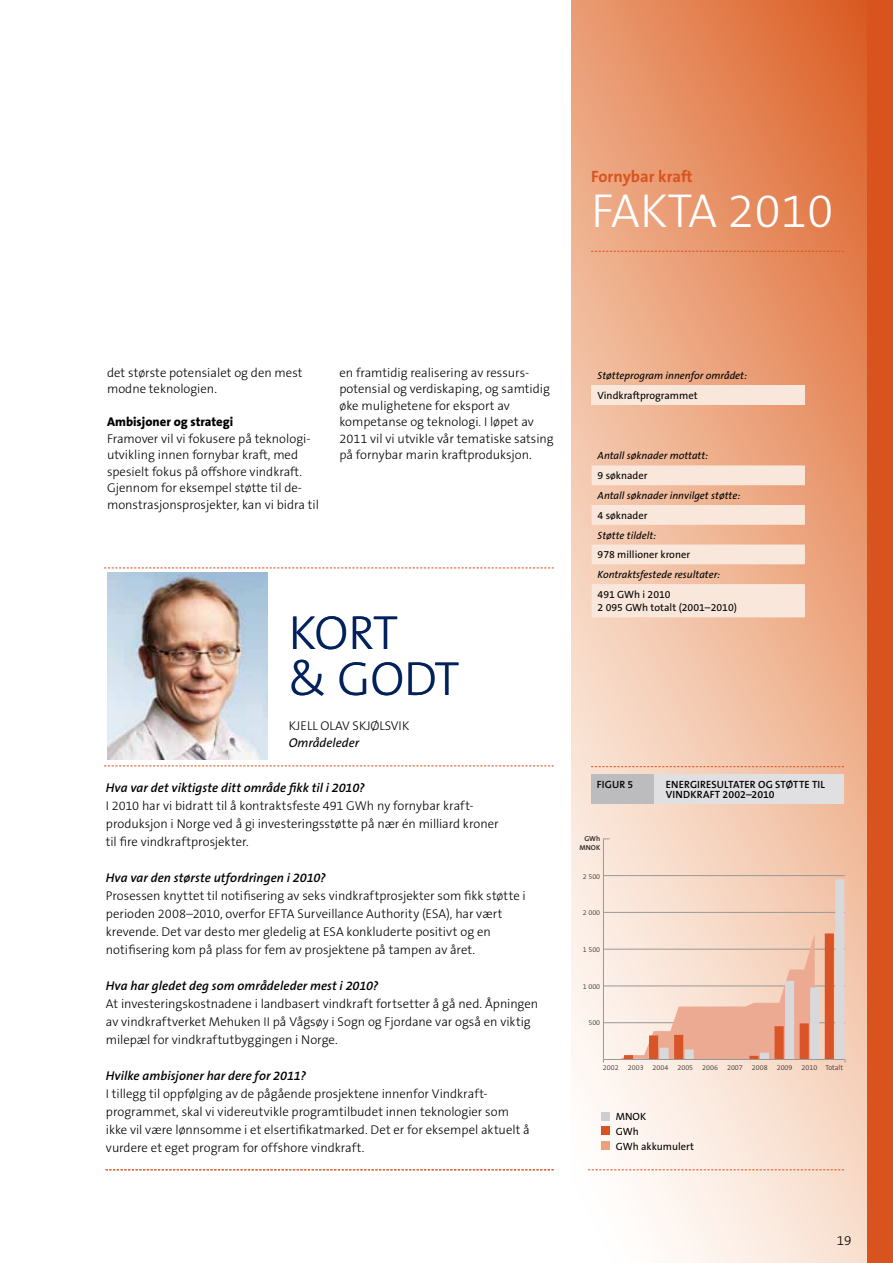
<style>
.page{position:relative;width:893px;height:1263px;background:#fff}
.page>*{position:absolute;margin:0;border:0;box-sizing:border-box;transform-origin:0 0}
.t1{font:300 48px "The Sans B3";color:#fff}
.t2{font:300 48px/45.2px "The Sans B3";color:#00215b}
.t3{font:700 16.5px "The Sans B7";color:#d9531e}
.t4{font:300 13.5px "The Sans B3";color:#000}
.t5{font:300 12.75px/16.5px "The Sans B3";color:#000}
.t6{font:italic 600 12.75px "The Sans B6";letter-spacing:.005em;color:#000}
.t7{font:800 12.75px "The Sans B8";color:#000}
.t8{font:italic 12.75px "The Sans B5 Plain";color:#000}
.t9{font:italic 10.5px "The Sans B5 Plain";color:#000}
.t10{font:10.5px/15px "The Sans B5 Plain";color:#000}
.t11{font:600 10.5px "The Sans B6";letter-spacing:.005em;color:#000}
.t12{font:300 7.2px "The Sans B3";color:#231f20}
.t13{font:600 7.2px/8.7px "The Sans B6";color:#231f20;text-align:right}
</style>
<div class="page">
<svg style="left:572px;top:0;width:295px;height:1263px;background:#efb698"></svg>
<div style="left:867px;top:0;width:26px;height:1263px;background:#d9531e"></div>
<svg style="left:104px;top:765px;width:450px;height:1px"></svg>
<svg style="left:104px;top:567px;width:450px;height:1px"></svg>
<svg style="left:591px;top:766px;width:253px;height:1px"></svg>
<svg style="left:591px;top:251px;width:253px;height:1px"></svg>
<div style="left:592px;top:385px;width:213px;height:20px;background:#fae7db"></div>
<svg style="left:592px;top:465px;width:213px;height:152px;background:#f6d5c1"></svg>
<img style="left:107px;top:573px;width:161px;height:187px">
<svg style="left:106px;top:1169px;width:448px;height:1px"></svg>
<hr style="left:603px;top:875px;width:242px;height:1px;background:#989898">
<hr style="left:603px;top:839px;width:1px;height:220px;background:#989898">
<svg style="left:603px;top:879px;width:243px;height:184px;background:#efccbb"></svg>
<div style="left:602px;top:1112px;width:8px;height:8px;background:#ceced0"></div>
<div style="left:602px;top:1126px;width:8px;height:9px;background:#d9531e"></div>
<div style="left:602px;top:1141px;width:8px;height:9px;background:#eba179"></div>
<svg style="left:588px;top:1169px;width:256px;height:1px"></svg>
<div style="left:591px;top:774px;width:63px;height:29px;background:#bcbcbf"></div>
<div style="left:654px;top:774px;width:190px;height:29px;background:#e0e0e2"></div>
<p class="t3" style="left:591px;top:168px;width:103px">Fornybar kraft</p>
<h1 class="t1" style="left:591px;top:185px;width:244px">FAKTA 2010</h1>
<p class="t5" style="left:107px;top:364px;width:197px">det største potensialet og den mest modne teknologien.</p>
<p class="t7" style="left:107px;top:415px;width:128px">Ambisjoner og strategi</p>
<p class="t5" style="left:107px;top:430px;width:213px">Framover vil vi fokusere på teknologi&shy;utvikling innen fornybar kraft, med spesielt fokus på offshore vindkraft.<br>Gjennom for eksempel støtte til de&shy;monstrasjonsprosjekter, kan vi bidra til</p>
<p class="t5" style="left:339px;top:364px;width:216px">en framtidig realisering av ressurs&shy;potensial og verdiskaping, og samtidig øke mulighetene for eksport av kompetanse og teknologi. I løpet av 2011 vil vi utvikle vår tematiske satsing på fornybar marin kraftproduksjon.</p>
<p class="t9" style="left:598px;top:370px;width:151px">Støtteprogram innenfor området:</p>
<p class="t10" style="left:598px;top:388px;width:101px">Vindkraftprogrammet</p>
<p class="t9" style="left:598px;top:450px;width:112px">Antall søknader mottatt:</p>
<p class="t10" style="left:598px;top:468px;width:51px">9 søknader</p>
<p class="t9" style="left:598px;top:490px;width:144px">Antall søknader innvilget støtte:</p>
<p class="t10" style="left:598px;top:508px;width:51px">4 søknader</p>
<p class="t9" style="left:598px;top:529px;width:60px">Støtte tildelt:</p>
<p class="t10" style="left:598px;top:548px;width:94px">978 millioner kroner</p>
<p class="t9" style="left:598px;top:569px;width:124px">Kontraktsfestede resultater:</p>
<p class="t10" style="left:598px;top:588px;width:141px;line-height:13.5px">491 GWh i 2010<br>2 095 GWh totalt (2001–2010)</p>
<h1 class="t2" style="left:289px;top:612px;width:80px">Kort &amp; godt</h1>
<p class="t5" style="left:289px;top:718px;width:14px">Kjell</p>
<p class="t5" style="left:321px;top:718px;width:17px">Olav</p>
<p class="t5" style="left:353px;top:718px;width:14px">Skjølsvik</p>
<p class="t8" style="left:289px;top:735px;width:72px">Områdeleder</p>
<p class="t6" style="left:106px;top:781px;width:260px">Hva var det viktigste ditt område fikk til i 2010?</p>
<p class="t5" style="left:106px;top:797px;width:394px;line-height:18px">I 2010 har vi bidratt til å kontraktsfeste 491 GWh ny fornybar kraft-- produksjon i Norge ved å gi investeringsstøtte på nær én milliard kroner til fire vindkraftprosjekter.</p>
<p class="t6" style="left:106px;top:871px;width:221px">Hva var den største utfordringen i 2010?</p>
<p class="t5" style="left:106px;top:887px;width:421px;line-height:18px">Prosessen knyttet til notifisering av seks vindkraftprosjekter som fikk støtte i perioden 2008–2010, overfor EFTA Surveillance Authority (ESA), har vært krevende. Det var desto mer gledelig at ESA konkluderte positivt og en notifisering kom på plass for fem av prosjektene på tampen av året.</p>
<p class="t6" style="left:106px;top:979px;width:274px">Hva har gledet deg som områdeleder mest i 2010?</p>
<p class="t5" style="left:106px;top:995px;width:434px;line-height:18px">At investeringskostnadene i landbasert vindkraft fortsetter å gå ned. Åpningen av vindkraftverket Mehuken II på Vågsøy i Sogn og Fjordane var også en viktig milepæl for vindkraftutbyggingen i Norge.</p>
<p class="t6" style="left:106px;top:1069px;width:202px">Hvilke ambisjoner har dere for 2011?</p>
<p class="t5" style="left:106px;top:1085px;width:425px;line-height:18px">I tillegg til oppfølging av de pågående prosjektene innenfor Vindkraft&shy;programmet, skal vi videreutvikle programtilbudet innen teknologier som ikke vil være lønnsomme i et elsertifikatmarked. Det er for eksempel aktuelt å vurdere et eget program for offshore vindkraft.</p>
<p class="t11" style="left:597px;top:778px;width:38px">FIGUR 5</p>
<p class="t11" style="left:666px;top:778px;width:12px">ENERGIRESULTATER</p>
<p class="t11" style="left:758px;top:778px;width:24px">OG STØTTE</p>
<p class="t11" style="left:812px;top:778px;width:6px">TIL</p>
<p class="t11" style="left:723px;top:789px;width:54px">2002–2010</p>
<p class="t13" style="left:579px;top:834px;width:22px">GWH<br>MNOK</p>
<p class="t12" style="left:583px;top:872px;width:19px">2 500</p>
<p class="t12" style="left:583px;top:908px;width:19px">2 000</p>
<p class="t12" style="left:583px;top:946px;width:19px">1 500</p>
<p class="t12" style="left:583px;top:983px;width:19px">1 000</p>
<p class="t12" style="left:588px;top:1019px;width:13px">500</p>
<p class="t12" style="left:603px;top:1063px;width:17px">2002</p>
<p class="t12" style="left:628px;top:1063px;width:17px">2003</p>
<p class="t12" style="left:653px;top:1063px;width:17px">2004</p>
<p class="t12" style="left:677px;top:1063px;width:17px">2005</p>
<p class="t12" style="left:702px;top:1063px;width:17px">2006</p>
<p class="t12" style="left:727px;top:1063px;width:17px">2007</p>
<p class="t12" style="left:752px;top:1063px;width:17px">2008</p>
<p class="t12" style="left:777px;top:1063px;width:17px">2009</p>
<p class="t12" style="left:801px;top:1063px;width:43px">2010 Totalt</p>
<p class="t10" style="left:616px;top:1109px;width:80px">MNOK<br>GWh<br>GWh akkumulert</p>
<p class="t4" style="left:837px;top:1233px;width:16px">19</p>
</div>
